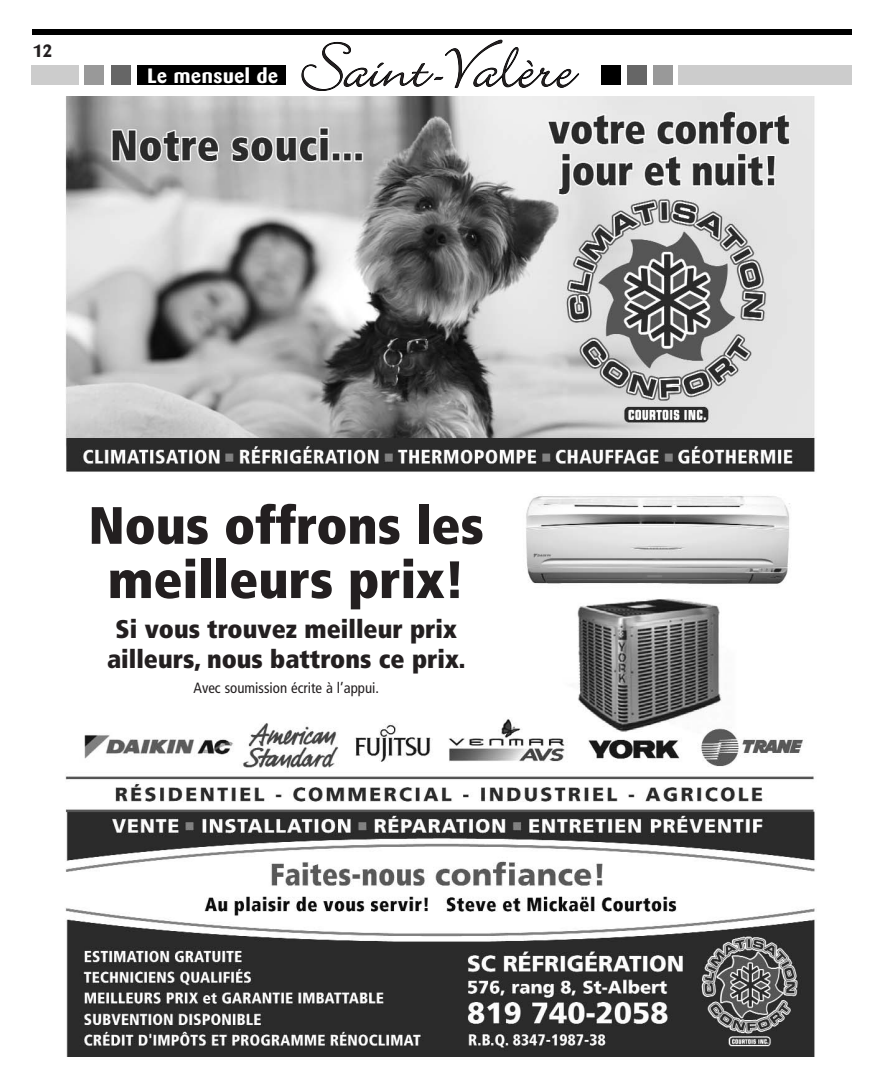
<style>
.page{position:relative;width:882px;height:1071px;background:#fff}
.page>*{position:absolute;margin:0;border:0;box-sizing:border-box;transform-origin:0 0}
.t1{font:900 condensed 52.5px/54.2px "Frutiger";color:#231f20;text-align:center}
.t2{font:900 condensed 25.55px/29.8px "Frutiger";color:#231f20;text-align:center}
.t3{font:700 20.65px "Barmeno";letter-spacing:.03em;color:#fff}
.t4{font:700 17.5px "Barmeno";color:#231f20}
.t5{font:condensed 14.88px "Frutiger";color:#231f20}
</style>
<div class="page">
<img style="left:65px;top:97px;width:750px;height:960px">
<div style="left:32px;top:30px;width:820px;height:5px;background:#000"></div>
<div style="left:601px;top:66px;width:19px;height:19px;background:#000"></div>
<div style="left:627px;top:66px;width:20px;height:19px;background:#666"></div>
<div style="left:653px;top:66px;width:20px;height:19px;background:#999"></div>
<div style="left:678px;top:66px;width:174px;height:19px;background:#ccc"></div>
<div style="left:137px;top:66px;width:149px;height:19px;background:#000"></div>
<div style="left:111px;top:66px;width:19px;height:19px;background:#666"></div>
<div style="left:85px;top:66px;width:19px;height:19px;background:#999"></div>
<div style="left:32px;top:66px;width:47px;height:19px;background:#ccc"></div>
<svg style="left:301px;top:40px;width:278px;height:51px"></svg>
<p class="t4" style="left:33px;top:43px;width:20px">12</p>
<p class="t3" style="left:148px;top:67px;width:132px">Le mensuel de</p>
<h1 class="t1" style="left:89px;top:503px;width:397px">Nous offrons les meilleurs prix!</h1>
<p class="t2" style="left:107px;top:617px;width:360px">Si vous trouvez meilleur prix ailleurs, nous battrons ce prix.</p>
<p class="t5" style="left:194px;top:681px;width:187px">Avec soumission écrite à l’appui.</p>
</div>
